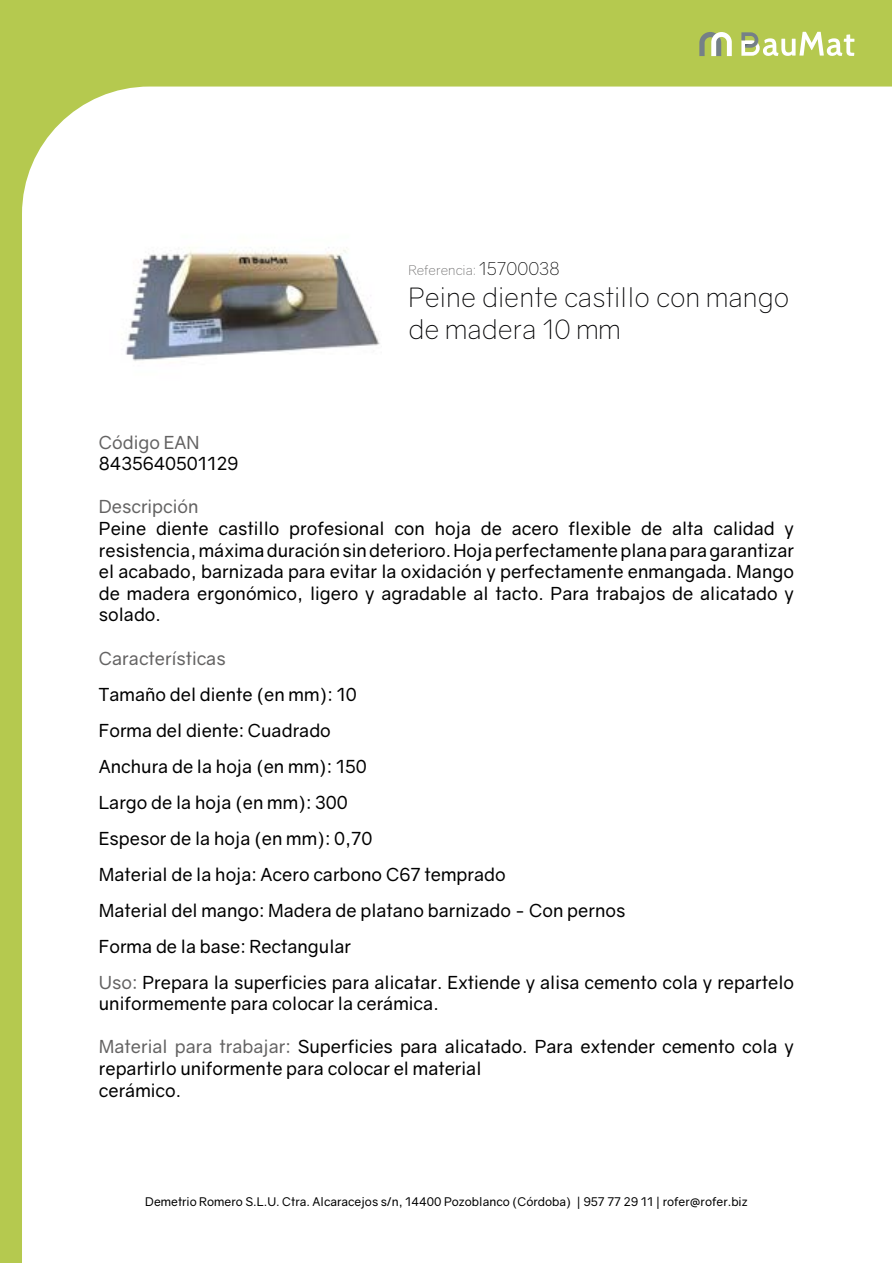
<style>
.page{position:relative;width:893px;height:1263px;background:#fff}
.page>*{position:absolute;margin:0;border:0;box-sizing:border-box;transform-origin:0 0}
.t1{font:300 27px/32.4px "Gravity";color:#020203}
.t2{font:18px/36px "Gravity";color:#000}
.t3{font:18px "Gravity";color:#646363}
.t4{font:300 13.5px "Gravity";color:#646363}
.t5{font:12px "Gravity";color:#000}
.s1{font-size:18px;color:#000}
.s2{color:#646363}
</style>
<div class="page">
<div style="left:0;top:0;width:892px;height:1263px;background:#b5c94f"></div>
<div style="left:22px;top:87px;width:870px;height:1176px;background:#fff"></div>
<svg style="left:699px;top:32px;width:33px;height:24px"></svg>
<svg style="left:741px;top:32px;width:113px;height:24px"></svg>
<img style="left:109px;top:213px;width:273px;height:168px">
<p class="t4" style="left:408px;top:262px;width:153px">Referencia: <span class="s1">15700038</span></p>
<h1 class="t1" style="left:408px;top:281px;width:382px">Peine diente castillo con mango de madera 10 mm</h1>
<p class="t3" style="left:99px;top:431px;width:102px">Código EAN</p>
<p class="t2" style="left:99px;top:446px;width:141px">8435640501129</p>
<p class="t3" style="left:99px;top:496px;width:101px">Descripción</p>
<p class="t2" style="left:99px;top:518px;width:697px;line-height:21.6px;text-align:justify">Peine diente castillo profesional con hoja de acero flexible de alta calidad y resistencia, máxima duración sin deterioro. Hoja perfectamente plana para garantizar el acabado, barnizada para evitar la oxidación y perfectamente enmangada. Mango de madera ergonómico, ligero y agradable al tacto. Para trabajos de alicatado y solado.</p>
<p class="t3" style="left:99px;top:647px;width:128px">Características</p>
<p class="t2" style="left:99px;top:676px;width:697px">Tamaño del diente (en mm): 10<br>Forma del diente: Cuadrado<br>Anchura de la hoja (en mm): 150<br>Largo de la hoja (en mm): 300<br>Espesor de la hoja (en mm): 0,70<br>Material de la hoja: Acero carbono C67 temprado<br>Material del mango: Madera de platano barnizado - Con pernos<br>Forma de la base: Rectangular<br><span class="s2">Uso:</span> Prepara la superficies para alicatar. Extiende y alisa cemento cola y repartelo</p>
<p class="t2" style="left:99px;top:986px;width:341px">uniformemente para colocar la cerámica.</p>
<p class="t2" style="left:99px;top:1036px;width:697px;line-height:21.6px"><span class="s2">Material para trabajar:</span> Superficies para alicatado. Para extender cemento cola y repartirlo uniformente para colocar el material<br>cerámico.</p>
<p class="t5" style="left:145px;top:1194px;width:604px">Demetrio Romero S.L.U. Ctra. Alcaracejos s/n, 14400 Pozoblanco (Córdoba) | 957 77 29 11 | rofer@rofer.biz</p>
</div>
